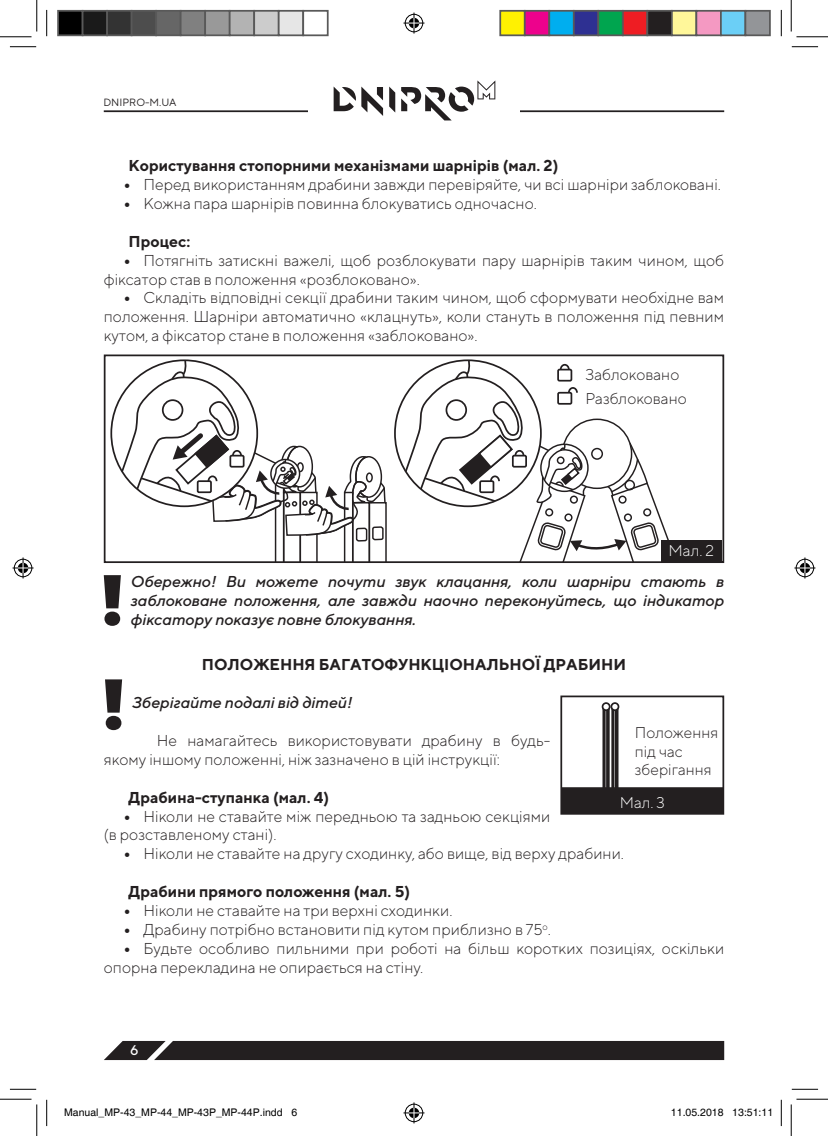
<style>
.page{position:relative;width:828px;height:1136px;background:#fff}
.page>*{position:absolute;margin:0;border:0;box-sizing:border-box;transform-origin:0 0}
.t1{font:300 15.75px/18.9px "TT Norms";color:#231f20}
.Увага{font:italic 500 15.75px/18.9px "TT Norms";color:#231f20;text-align:justify}
.Подзаголовок{font:700 15.75px "TT Norms";color:#231f20}
.Заголовок{font:700 15.75px "TT Norms";color:#231f20}
.t2{font:300 15.58px/18.6px "TT Norms";color:#231f20}
.t3{font:300 15.58px "TT Norms";color:#fff}
.t4{font:500 14px "TT Norms";color:#fff}
.t5{font:10.5px "Helvetica";color:#000}
.t6{font:10.5px "TT Norms";color:#231f20}
.s1{font-weight:700;font-size:17.5px}
</style>
<div class="page">
<hr style="left:104px;top:110px;width:620px;height:2px;background:#231f20">
<div style="left:308px;top:95px;width:212px;height:29px;background:#fff"></div>
<svg style="left:389px;top:87px;width:6px;height:25px"></svg>
<svg style="left:333px;top:86px;width:50px;height:30px"></svg>
<svg style="left:401px;top:80px;width:94px;height:40px"></svg>
<div style="left:105px;top:1041px;width:619px;height:18px;background:#231f20"></div>
<svg style="left:104px;top:575px;width:17px;height:50px"></svg>
<svg style="left:602px;top:709px;width:17px;height:78px"></svg>
<div style="left:601px;top:702px;width:9px;height:9px;border:2px solid #231f20;border-radius:50%"></div>
<div style="left:610px;top:702px;width:9px;height:9px;border:2px solid #231f20;border-radius:50%"></div>
<div style="left:561px;top:787px;width:162px;height:26px;background:#231f20"></div>
<div style="left:560px;top:695px;width:164px;height:119px;border:2px solid #231f20"></div>
<div style="left:661px;top:540px;width:60px;height:22px;background:#231f20"></div>
<svg style="left:118px;top:360px;width:269px;height:200px"></svg>
<svg style="left:402px;top:360px;width:267px;height:200px"></svg>
<div style="left:104px;top:354px;width:620px;height:209px;border:2px solid #231f20"></div>
<svg style="left:105px;top:679px;width:17px;height:51px"></svg>
<svg style="left:10px;top:46px;width:26px;height:1px"></svg>
<svg style="left:791px;top:46px;width:27px;height:1px"></svg>
<svg style="left:10px;top:1088px;width:26px;height:1px"></svg>
<svg style="left:792px;top:1088px;width:26px;height:1px"></svg>
<svg style="left:46px;top:10px;width:1px;height:26px"></svg>
<svg style="left:46px;top:1099px;width:1px;height:26px"></svg>
<svg style="left:781px;top:10px;width:1px;height:26px"></svg>
<svg style="left:781px;top:1099px;width:1px;height:26px"></svg>
<hr style="left:0;top:36px;width:32px;height:1px;background:#000">
<hr style="left:796px;top:36px;width:32px;height:1px;background:#000">
<hr style="left:0;top:1098px;width:32px;height:1px;background:#000">
<hr style="left:796px;top:1098px;width:32px;height:1px;background:#000">
<hr style="left:36px;top:0;width:1px;height:31px;background:#000">
<hr style="left:36px;top:1104px;width:1px;height:31px;background:#000">
<hr style="left:790px;top:0;width:1px;height:31px;background:#000">
<hr style="left:790px;top:1104px;width:1px;height:31px;background:#000">
<svg style="left:403px;top:13px;width:21px;height:21px"></svg>
<svg style="left:403px;top:1102px;width:21px;height:21px"></svg>
<svg style="left:13px;top:557px;width:21px;height:21px"></svg>
<svg style="left:794px;top:557px;width:21px;height:21px"></svg>
<div style="left:58px;top:11px;width:25px;height:24px;background:#000"></div>
<div style="left:57px;top:10px;width:26px;height:26px;border:2px solid #595959"></div>
<div style="left:83px;top:11px;width:24px;height:24px;background:#1a1a1a"></div>
<div style="left:82px;top:10px;width:26px;height:26px;border:2px solid #595959"></div>
<div style="left:107px;top:11px;width:25px;height:24px;background:#333"></div>
<div style="left:106px;top:10px;width:26px;height:26px;border:2px solid #595959"></div>
<div style="left:132px;top:11px;width:24px;height:24px;background:#4d4d4d"></div>
<div style="left:131px;top:10px;width:26px;height:26px;border:2px solid #595959"></div>
<div style="left:156px;top:11px;width:25px;height:24px;background:#666"></div>
<div style="left:155px;top:10px;width:26px;height:26px;border:2px solid #595959"></div>
<div style="left:181px;top:11px;width:24px;height:24px;background:#808080"></div>
<div style="left:180px;top:10px;width:26px;height:26px;border:2px solid #595959"></div>
<div style="left:205px;top:11px;width:25px;height:24px;background:#999"></div>
<div style="left:204px;top:10px;width:26px;height:26px;border:2px solid #595959"></div>
<div style="left:230px;top:11px;width:24px;height:24px;background:#b3b3b3"></div>
<div style="left:229px;top:10px;width:26px;height:26px;border:2px solid #595959"></div>
<div style="left:254px;top:11px;width:25px;height:24px;background:#ccc"></div>
<div style="left:253px;top:10px;width:26px;height:26px;border:2px solid #595959"></div>
<div style="left:279px;top:11px;width:24px;height:24px;background:#e6e6e6"></div>
<div style="left:278px;top:10px;width:26px;height:26px;border:2px solid #595959"></div>
<div style="left:302px;top:10px;width:26px;height:26px;border:2px solid #595959"></div>
<div style="left:500px;top:11px;width:24px;height:24px;background:#fff101"></div>
<div style="left:499px;top:10px;width:26px;height:26px;border:2px solid #595959"></div>
<div style="left:524px;top:11px;width:25px;height:24px;background:#ed028c"></div>
<div style="left:524px;top:10px;width:26px;height:26px;border:2px solid #595959"></div>
<div style="left:549px;top:11px;width:24px;height:24px;background:#00aeef"></div>
<div style="left:548px;top:10px;width:26px;height:26px;border:2px solid #595959"></div>
<div style="left:573px;top:11px;width:25px;height:24px;background:#2e3092"></div>
<div style="left:573px;top:10px;width:26px;height:26px;border:2px solid #595959"></div>
<div style="left:598px;top:11px;width:24px;height:24px;background:#00a54f"></div>
<div style="left:597px;top:10px;width:26px;height:26px;border:2px solid #595959"></div>
<div style="left:622px;top:11px;width:25px;height:24px;background:#ee1d23"></div>
<div style="left:622px;top:10px;width:26px;height:26px;border:2px solid #595959"></div>
<div style="left:647px;top:11px;width:24px;height:24px;background:#231f20"></div>
<div style="left:646px;top:10px;width:26px;height:26px;border:2px solid #595959"></div>
<div style="left:671px;top:11px;width:25px;height:24px;background:#fff79a"></div>
<div style="left:671px;top:10px;width:26px;height:26px;border:2px solid #595959"></div>
<div style="left:696px;top:11px;width:24px;height:24px;background:#f499c2"></div>
<div style="left:695px;top:10px;width:26px;height:26px;border:2px solid #595959"></div>
<div style="left:720px;top:11px;width:25px;height:24px;background:#6bcff6"></div>
<div style="left:720px;top:10px;width:26px;height:26px;border:2px solid #595959"></div>
<div style="left:745px;top:11px;width:24px;height:24px;background:#939598"></div>
<div style="left:744px;top:10px;width:26px;height:26px;border:2px solid #595959"></div>
<p class="t6" style="left:103px;top:95px;width:75px">DNIPRO-M.UA</p>
<p class="Подзаголовок" style="left:129px;top:155px;width:431px">Користування стопорними механізмами шарнірів (мал. 2)</p>
<p class="t1" style="left:124px;top:175px;width:599px"><span class="s1">•</span> Перед використанням драбини завжди перевіряйте, чи всі шарніри заблоковані.</p>
<p class="t1" style="left:124px;top:193px;width:415px"><span class="s1">•</span> Кожна пара шарнірів повинна блокуватись одночасно.</p>
<p class="Подзаголовок" style="left:129px;top:231px;width:63px">Процес:</p>
<p class="t1" style="left:104px;top:250px;width:622px;text-indent:20px"><span class="s1">•</span> Потягніть затискні важелі, щоб розблокувати пару шарнірів таким чином, щоб фіксатор став в положення «розблоковано».</p>
<p class="t1" style="left:104px;top:288px;width:622px;text-align:justify;text-indent:20px"><span class="s1">•</span> Складіть відповідні секції драбини таким чином, щоб сформувати необхідне вам положення. Шарніри автоматично «клацнуть», коли стануть в положення під певним кутом, а фіксатор стане в положення «заблоковано».</p>
<p class="t2" style="left:585px;top:362px;width:103px;line-height:23.8px">Заблоковано<br>Разблоковано</p>
<p class="t3" style="left:668px;top:541px;width:47px">Мал. 2</p>
<p class="Увага" style="left:131px;top:571px;width:595px">Обережно! Ви можете почути звук клацання, коли шарніри стають в заблоковане положення, але завжди наочно переконуйтесь, що індикатор фіксатору показує повне блокування.</p>
<p class="Заголовок" style="left:202px;top:654px;width:425px">ПОЛОЖЕННЯ БАГАТОФУНКЦІОНАЛЬНОЇ ДРАБИНИ</p>
<p class="Увага" style="left:132px;top:692px;width:222px">Зберігайте подалі від дітей!</p>
<p class="t1" style="left:104px;top:730px;width:448px;text-indent:53px">Не намагайтесь використовувати драбину в будь&shy;якому іншому положенні, ніж зазначено в цій інструкції:</p>
<p class="Подзаголовок" style="left:129px;top:787px;width:202px">Драбина-ступанка (мал. 4)</p>
<p class="t1" style="left:104px;top:806px;width:448px;text-indent:20px"><span class="s1">•</span> Ніколи не ставайте між передньою та задньою секціями (в розставленому стані).</p>
<p class="t1" style="left:124px;top:843px;width:502px"><span class="s1">•</span> Ніколи не ставайте на другу сходинку, або вище, від верху драбини.</p>
<p class="Подзаголовок" style="left:129px;top:881px;width:283px">Драбини прямого положення (мал. 5)</p>
<p class="t1" style="left:124px;top:900px;width:330px"><span class="s1">•</span> Ніколи не ставайте на три верхні сходинки.</p>
<p class="t1" style="left:124px;top:919px;width:429px"><span class="s1">•</span> Драбину потрібно встановити під кутом приблизно в 75<sup>о</sup>.</p>
<p class="t1" style="left:104px;top:938px;width:622px;text-indent:20px"><span class="s1">•</span> Будьте особливо пильними при роботі на більш коротких позиціях, оскільки опорна перекладина не опирається на стіну.</p>
<p class="t2" style="left:635px;top:723px;width:85px">Положення під час зберігання</p>
<p class="t3" style="left:619px;top:792px;width:47px">Мал. 3</p>
<p class="t4" style="left:130px;top:1041px;width:10px">6</p>
<p class="t5" style="left:64px;top:1105px;width:234px">Manual_MP-43_MP-44_MP-43P_MP-44P.indd 6</p>
<p class="t5" style="left:671px;top:1105px;width:104px">11.05.2018 13:51:11</p>
</div>
